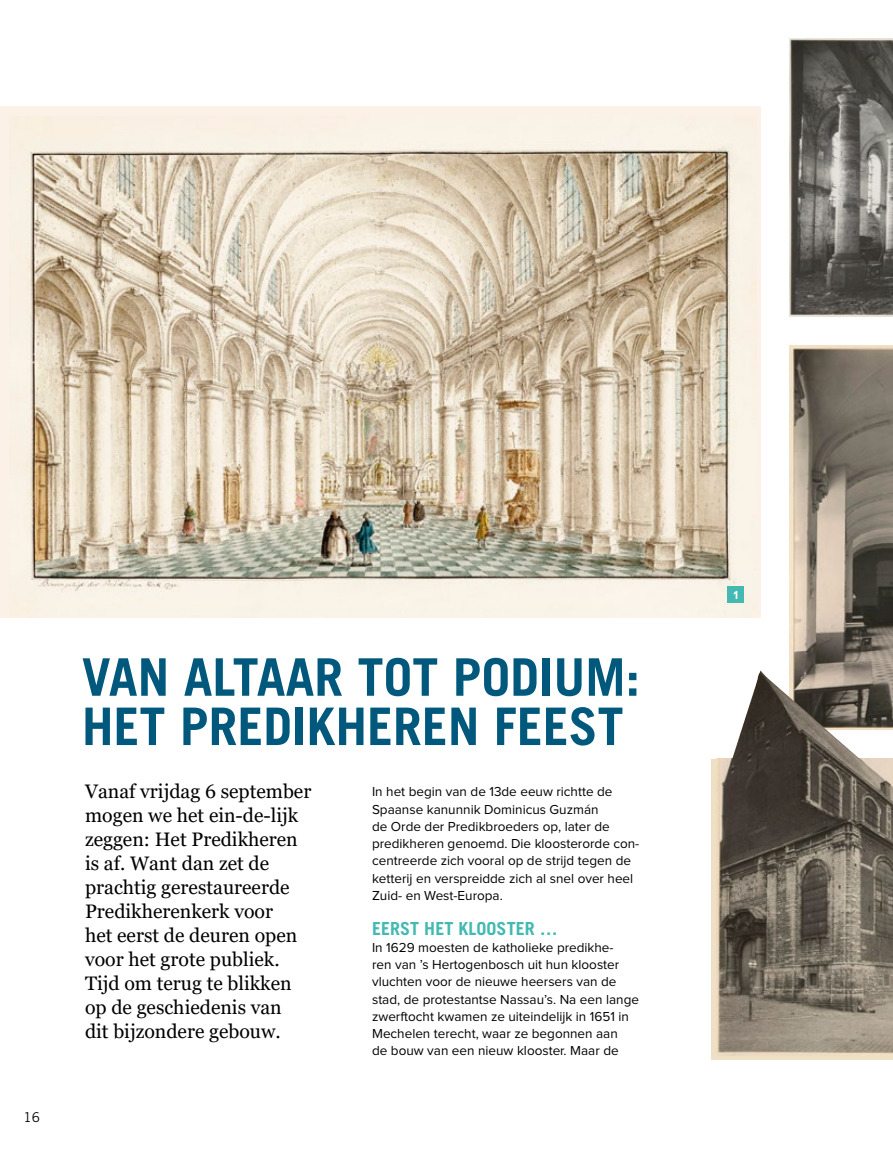
<style>
.page{position:relative;width:893px;height:1149px;background:#fff}
.page>*{position:absolute;margin:0;border:0;box-sizing:border-box;transform-origin:0 0}
.t1{font:700 51.9px/49.2px "Trade Gothic LT Std";color:#00597d}
.t2{font:19.5px/24px "Georgia";color:#000}
.t3{font:700 18px "Trade Gothic LT Std";color:#43b9b1}
.t4{font:13.5px/17.2px "Proxima Nova";color:#000}
.t5{font:13.5px "Trade Gothic LT Std";color:#000}
.t6{font:700 12px "Proxima Nova";color:#fff}
</style>
<div class="page">
<div style="left:0;top:106px;width:760px;height:511px;background:#fcf1e6"></div>
<img style="left:26px;top:146px;width:730px;height:457px">
<img style="left:790px;top:345px;width:103px;height:325px">
<div style="left:712px;top:758px;width:181px;height:301px;background:#efdfc4"></div>
<img style="left:716px;top:758px;width:177px;height:296px">
<img style="left:720px;top:670px;width:173px;height:197px">
<img style="left:790px;top:38px;width:103px;height:278px">
<div style="left:728px;top:586px;width:16px;height:17px;background:#43b9b1"></div>
<p class="t5" style="left:24px;top:1108px;width:18px">16</p>
<h1 class="t1" style="left:82px;top:651px;width:560px">VAN ALTAAR TOT PODIUM:<br>HET PREDIKHEREN FEEST</h1>
<p class="t2" style="left:85px;top:779px;width:228px">Vanaf vrijdag 6 september mogen we het ein-de-lijk zeggen: Het Predikheren is af. Want dan zet de prachtig gerestaureerde<br>Predikherenkerk voor<br>het eerst de deuren open voor het grote publiek.<br>Tijd om terug te blikken op de geschiedenis van<br>dit bijzondere gebouw.</p>
<p class="t4" style="left:372px;top:783px;width:269px">In het begin van de 13de eeuw richtte de Spaanse kanunnik Dominicus Guzmán<br>de Orde der Predikbroeders op, later de predikheren genoemd. Die kloosterorde con&shy;centreerde zich vooral op de strijd tegen de ketterij en verspreidde zich al snel over heel Zuid- en West-Europa.</p>
<h3 class="t3" style="left:372px;top:916px;width:187px">EERST HET KLOOSTER …</h3>
<p class="t4" style="left:372px;top:938px;width:268px">In 1629 moesten de katholieke predikhe-<br>ren van ’s Hertogenbosch uit hun klooster vluchten voor de nieuwe heersers van de stad, de protestantse Nassau’s. Na een lange zwerftocht kwamen ze uiteindelijk in 1651 in Mechelen terecht, waar ze begonnen aan<br>de bouw van een nieuw klooster. Maar de</p>
<p class="t6" style="left:734px;top:588px;width:6px">1</p>
</div>
